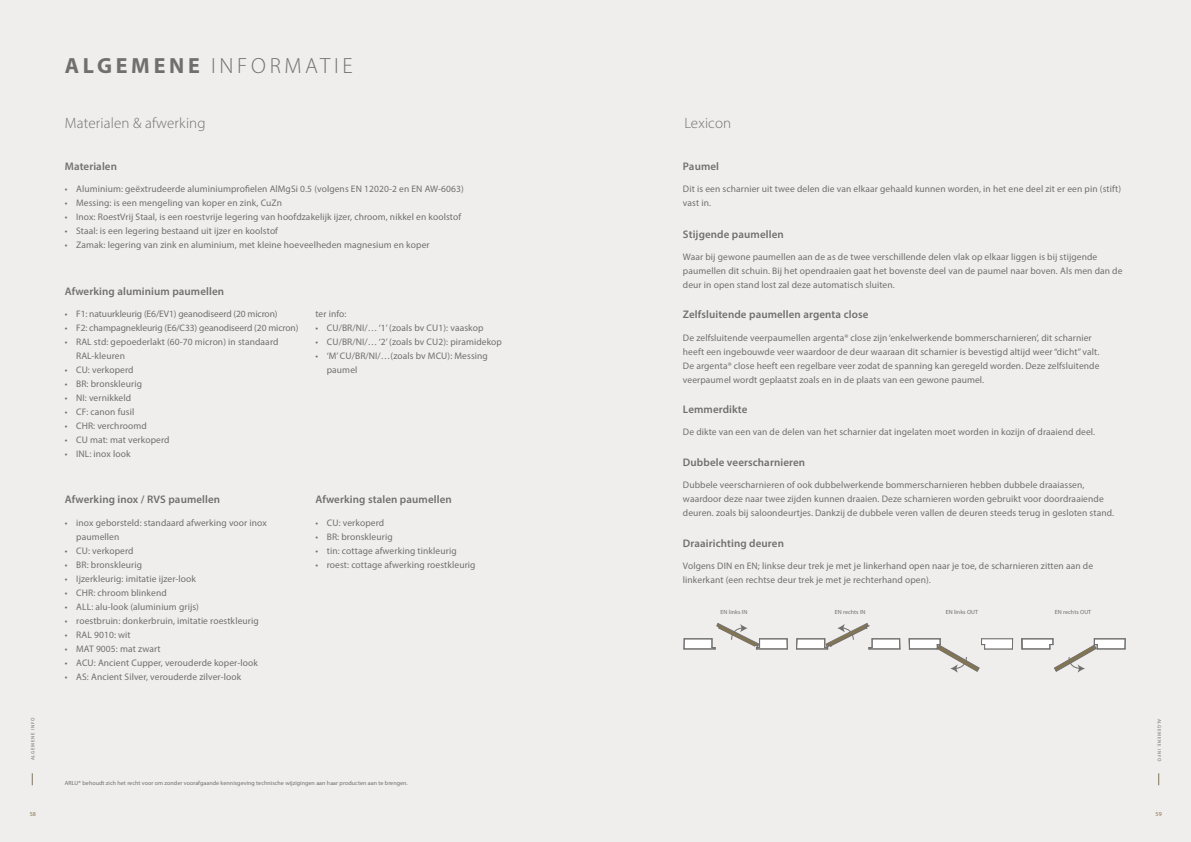
<style>
.page{position:relative;width:1191px;height:842px;background:#f0eeed}
.page>*{position:absolute;margin:0;border:0;box-sizing:border-box;transform-origin:0 0}
.t1{font:300 22px "Myriad Pro";letter-spacing:.17em;color:#706f6f}
.t2{font:300 15px "Myriad Pro";letter-spacing:.01em;color:#706f6f}
.t3{font:600 11px "Myriad Pro";letter-spacing:.01em;color:#706f6f}
.t4{font:9.5px/14px "Myriad Pro";letter-spacing:.01em;color:#706f6f}
.t5{font:9.5px "Myriad Pro";letter-spacing:-.01em;color:#706f6f}
.t6{font:6px "Myriad Pro";letter-spacing:.01em;color:#706f6f}
.t7{font:6px "Myriad Pro";color:#83754e}
.t8{font:4.9px "Myriad Pro";letter-spacing:.145em;color:#706f6f}
.s1{font-weight:700}
</style>
<div class="page">
<hr style="left:684px;top:649px;width:31px;height:1px;background:#706f6f">
<hr style="left:756px;top:649px;width:31px;height:1px;background:#706f6f">
<hr style="left:796px;top:649px;width:31px;height:1px;background:#706f6f">
<hr style="left:869px;top:649px;width:31px;height:1px;background:#706f6f">
<svg style="left:683px;top:623px;width:105px;height:26px"></svg>
<svg style="left:1021px;top:638px;width:104px;height:35px"></svg>
<svg style="left:908px;top:638px;width:105px;height:35px"></svg>
<svg style="left:796px;top:623px;width:104px;height:26px"></svg>
<svg style="left:32px;top:773px;width:1px;height:12px"></svg>
<svg style="left:1158px;top:773px;width:1px;height:12px"></svg>
<h1 class="t1" style="left:65px;top:53px;width:289px"><span class="s1">ALGEMENE</span> INFORMATIE</h1>
<p class="t8" style="left:30px;top:760px;width:44px;rotate:-90deg">algemene info</p>
<h2 class="t2" style="left:65px;top:114px;width:142px">Materialen &amp; afwerking</h2>
<h2 class="t2" style="left:684px;top:114px;width:48px">Lexicon</h2>
<p class="t3" style="left:65px;top:159px;width:54px">Materialen</p>
<p class="t4" style="left:65px;top:182px;width:400px">• Aluminium: geëxtrudeerde aluminiumprofielen AlMgSi 0.5 (volgens EN 12020-2 en EN AW-6063)</p>
<p class="t4" style="left:65px;top:196px;width:219px">• Messing: is een mengeling van koper en zink, CuZn</p>
<p class="t4" style="left:65px;top:210px;width:398px">• Inox: RoestVrij Staal, is een roestvrije legering van hoofdzakelijk ijzer, chroom, nikkel en koolstof</p>
<p class="t4" style="left:65px;top:224px;width:215px">• Staal: is een legering bestaand uit ijzer en koolstof</p>
<p class="t4" style="left:65px;top:238px;width:366px">• Zamak: legering van zink en aluminium, met kleine hoeveelheden magnesium en koper</p>
<p class="t3" style="left:683px;top:159px;width:38px">Paumel</p>
<p class="t4" style="left:683px;top:182px;width:439px">Dit is een scharnier uit twee delen die van elkaar gehaald kunnen worden, in het ene deel zit er een pin (stift) vast in.</p>
<p class="t3" style="left:683px;top:227px;width:102px">Stijgende paumellen</p>
<p class="t4" style="left:683px;top:250px;width:441px">Waar bij gewone paumellen aan de as de twee verschillende delen vlak op elkaar liggen is bij stijgende paumellen dit schuin. Bij het opendraaien gaat het bovenste deel van de paumel naar boven. Als men dan de deur in open stand lost zal deze automatisch sluiten.</p>
<p class="t3" style="left:683px;top:308px;width:187px">Zelfsluitende paumellen argenta close</p>
<p class="t4" style="left:683px;top:331px;width:418px">De zelfsluitende veerpaumellen argenta® close zijn ‘enkelwerkende bommerscharnieren’, dit scharnier heeft een ingebouwde veer waardoor de deur waaraan dit scharnier is bevestigd altijd weer “dicht” valt.<br>De argenta® close heeft een regelbare veer zodat de spanning kan geregeld worden. Deze zelfsluitende veerpaumel wordt geplaatst zoals en in de plaats van een gewone paumel.</p>
<p class="t3" style="left:683px;top:402px;width:66px">Lemmerdikte</p>
<p class="t4" style="left:683px;top:425px;width:413px">De dikte van een van de delen van het scharnier dat ingelaten moet worden in kozijn of draaiend deel.</p>
<p class="t3" style="left:683px;top:455px;width:124px">Dubbele veerscharnieren</p>
<p class="t4" style="left:683px;top:478px;width:432px">Dubbele veerscharnieren of ook dubbelwerkende bommerscharnieren hebben dubbele draaiassen, waardoor deze naar twee zijden kunnen draaien. Deze scharnieren worden gebruikt voor doordraaiende deuren. zoals bij saloondeurtjes. Dankzij de dubbele veren vallen de deuren steeds terug in gesloten stand.</p>
<p class="t3" style="left:683px;top:536px;width:103px">Draairichting deuren</p>
<p class="t4" style="left:683px;top:559px;width:412px">Volgens DIN en EN; linkse deur trek je met je linkerhand open naar je toe, de scharnieren zitten aan de linkerkant (een rechtse deur trek je met je rechterhand open).</p>
<p class="t3" style="left:65px;top:284px;width:161px">Afwerking aluminium paumellen</p>
<p class="t5" style="left:65px;top:308px;width:214px">• F1: natuurkleurig (E6/EV1) geanodiseerd (20 micron)</p>
<p class="t5" style="left:65px;top:322px;width:235px">• F2: champagnekleurig (E6/C33) geanodiseerd (20 micron)</p>
<p class="t4" style="left:76px;top:335px;width:204px;text-indent:-11px">• RAL std: gepoederlakt (60-70 micron) in standaard<br>RAL-kleuren</p>
<p class="t4" style="left:65px;top:363px;width:70px">• CU: verkoperd</p>
<p class="t4" style="left:65px;top:377px;width:79px">• BR: bronskleurig</p>
<p class="t4" style="left:65px;top:391px;width:68px">• NI: vernikkeld</p>
<p class="t4" style="left:65px;top:405px;width:71px">• CF: canon fusil</p>
<p class="t4" style="left:65px;top:419px;width:83px">• CHR: verchroomd</p>
<p class="t4" style="left:65px;top:433px;width:106px">• CU mat: mat verkoperd</p>
<p class="t4" style="left:65px;top:447px;width:67px">• INL: inox look</p>
<p class="t3" style="left:65px;top:493px;width:157px">Afwerking inox / RVS paumellen</p>
<p class="t4" style="left:76px;top:515px;width:192px;text-indent:-11px">• inox geborsteld: standaard afwerking voor inox paumellen</p>
<p class="t4" style="left:65px;top:543px;width:70px">• CU: verkoperd</p>
<p class="t4" style="left:65px;top:557px;width:79px">• BR: bronskleurig</p>
<p class="t4" style="left:65px;top:571px;width:133px">• Ijzerkleurig: imitatie ijzer-look</p>
<p class="t4" style="left:65px;top:585px;width:103px">• CHR: chroom blinkend</p>
<p class="t4" style="left:65px;top:599px;width:136px">• ALL: alu-look (aluminium grijs)</p>
<p class="t4" style="left:65px;top:613px;width:195px">• roestbruin: donkerbruin, imitatie roestkleurig</p>
<p class="t4" style="left:65px;top:627px;width:67px">• RAL 9010: wit</p>
<p class="t4" style="left:65px;top:641px;width:97px">• MAT 9005: mat zwart</p>
<p class="t4" style="left:65px;top:655px;width:194px">• ACU: Ancient Cupper, verouderde koper-look</p>
<p class="t4" style="left:65px;top:669px;width:178px">• AS: Ancient Silver, verouderde zilver-look</p>
<p class="t4" style="left:315px;top:307px;width:33px">ter info:</p>
<p class="t4" style="left:315px;top:321px;width:169px">• CU/BR/NI/… ‘1’ (zoals bv CU1): vaaskop</p>
<p class="t4" style="left:315px;top:335px;width:188px">• CU/BR/NI/… ‘2’ (zoals bv CU2): piramidekop</p>
<p class="t4" style="left:327px;top:349px;width:163px;text-indent:-11px">• ‘M’ CU/BR/NI/…(zoals bv MCU): Messing paumel</p>
<p class="t3" style="left:315px;top:493px;width:138px">Afwerking stalen paumellen</p>
<p class="t4" style="left:315px;top:515px;width:70px">• CU: verkoperd</p>
<p class="t4" style="left:315px;top:529px;width:79px">• BR: bronskleurig</p>
<p class="t4" style="left:315px;top:543px;width:143px">• tin: cottage afwerking tinkleurig</p>
<p class="t4" style="left:315px;top:557px;width:162px">• roest: cottage afwerking roestkleurig</p>
<p class="t6" style="left:720px;top:608px;width:28px">EN links IN</p>
<p class="t6" style="left:834px;top:608px;width:32px">EN rechts IN</p>
<p class="t6" style="left:945px;top:608px;width:34px">EN links OUT</p>
<p class="t6" style="left:1054px;top:608px;width:38px">EN rechts OUT</p>
<p class="t6" style="left:65px;top:779px;width:344px">ARLU® behoudt zich het recht voor om zonder voorafgaande kennisgeving technische wijzigingen aan haar producten aan te brengen.</p>
<p class="t8" style="left:1162px;top:719px;width:44px;rotate:90deg">algemene info</p>
<p class="t7" style="left:30px;top:810px;width:8px">58</p>
<p class="t7" style="left:1155px;top:810px;width:8px">59</p>
</div>
